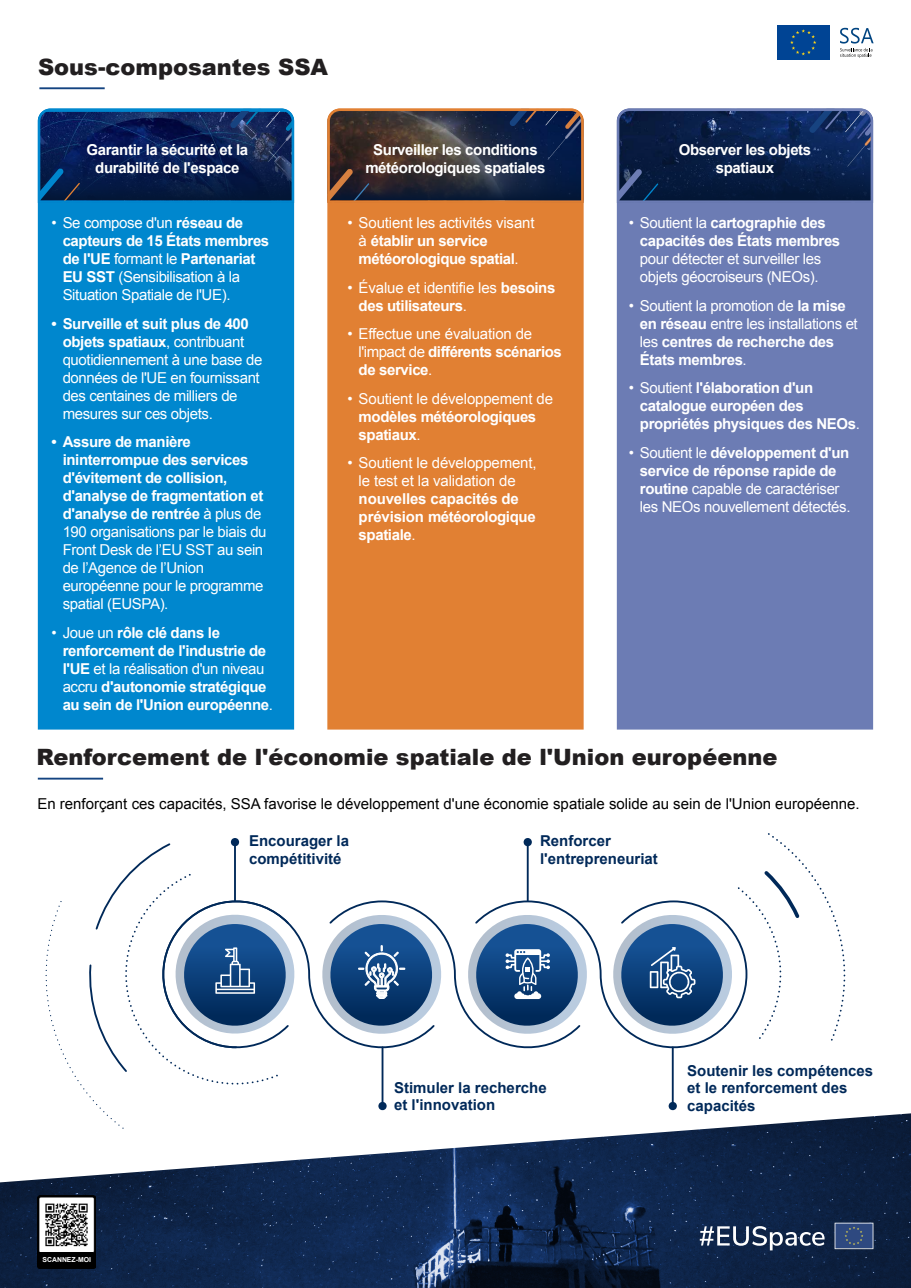
<style>
.page{position:relative;width:911px;height:1288px;background:#fff}
.page>*{position:absolute;margin:0;border:0;box-sizing:border-box;transform-origin:0 0}
.t1{font:900 22.5px "Arial";color:#221f20}
.t2{font:15px/18px "Arial";letter-spacing:-.025em;color:#fff}
.t3{font:700 15px/18px "Arial";letter-spacing:-.025em;color:#fff}
.t4{font:700 15px/17.5px "Arial";color:#002959}
.t5{font:15px "Arial";color:#000}
.t6{font:700 6.88px "Arial";color:#fff}
.s1{font-weight:700}
.s2{font-weight:400}
</style>
<div class="page">
<hr style="left:38px;top:778px;width:65px;height:1px;background:#144481">
<svg style="left:45px;top:833px;width:801px;height:280px"></svg>
<div style="left:38px;top:203px;width:256px;height:526px;background:#0087ce"></div>
<svg style="left:38px;top:109px;width:256px;height:94px;background:#0b285c"></svg>
<div style="left:327px;top:203px;width:257px;height:526px;background:#e18033"></div>
<div style="left:617px;top:203px;width:256px;height:526px;background:#6c7cb4"></div>
<hr style="left:39px;top:87px;width:66px;height:2px;background:#144481">
<svg style="left:327px;top:109px;width:257px;height:94px;background:#38333b"></svg>
<svg style="left:617px;top:109px;width:256px;height:94px;background:#122852"></svg>
<img style="left:0;top:1113px;width:911px;height:175px">
<svg style="left:834px;top:1222px;width:39px;height:27px"></svg>
<svg style="left:700px;top:1226px;width:124px;height:24px"></svg>
<div style="left:777px;top:25px;width:52px;height:35px;background:#004494"></div>
<svg style="left:790px;top:29px;width:26px;height:26px"></svg>
<svg style="left:840px;top:28px;width:33px;height:30px"></svg>
<img style="left:37px;top:1196px;width:59px;height:72px">
<div style="left:40px;top:1252px;width:53px;height:15px;background:#000"></div>
<h1 class="t1" style="left:38px;top:50px;width:292px">Sous-composantes SSA</h1>
<p class="t3" style="left:87px;top:141px;width:163px;text-align:center">Garantir la sécurité et la durabilité de l'espace</p>
<p class="t2" style="left:63px;top:214px;width:208px;text-indent:-11px">• Se compose d'un <span class="s1">réseau de capteurs de 15 États membres de l'UE</span> formant le <span class="s1">Partenariat<br>EU SST</span> (Sensibilisation à la<br>Situation Spatiale de l'UE).</p>
<p class="t2" style="left:63px;top:315px;width:201px;text-indent:-11px"><span class="s1">• Surveille et suit plus de 400 objets spatiaux</span>, contribuant quotidiennement à une base de données de l'UE en fournissant des centaines de milliers de mesures sur ces objets.</p>
<p class="t2" style="left:63px;top:433px;width:205px;text-indent:-11px"><span class="s1">• Assure de manière ininterrompue des services d'évitement de collision, d'analyse de fragmentation et d'analyse de rentrée</span> à plus de<br>190 organisations par le biais du<br>Front Desk de l’EU SST au sein de l’Agence de l’Union européenne pour le programme spatial (EUSPA).</p>
<p class="t3" style="left:63px;top:624px;width:212px;text-indent:-11px"><span class="s2">• Joue un</span> rôle clé dans le renforcement de l'industrie de l'UE <span class="s2">et la réalisation d'un niveau accru</span> d'autonomie stratégique au sein de l'Union européenne<span class="s2">.</span></p>
<p class="t3" style="left:365px;top:141px;width:182px;text-align:center">Surveiller les conditions météorologiques spatiales</p>
<p class="t3" style="left:679px;top:141px;width:134px;text-align:center">Observer les objets spatiaux</p>
<p class="t3" style="left:359px;top:215px;width:177px;text-indent:-11px"><span class="s2">• Soutient les activités visant à</span> établir un service météorologique spatial<span class="s2">.</span></p>
<p class="t2" style="left:359px;top:279px;width:198px;text-indent:-11px">• Évalue et identifie les <span class="s1">besoins des utilisateurs</span>.</p>
<p class="t2" style="left:359px;top:325px;width:205px;text-indent:-11px">• Effectue une évaluation de l'impact de <span class="s1">différents scénarios de service</span>.</p>
<p class="t2" style="left:347px;top:390px;width:207px">• Soutient le développement de</p>
<p class="t3" style="left:359px;top:408px;width:179px">modèles météorologiques spatiaux<span class="s2">.</span></p>
<p class="t2" style="left:359px;top:454px;width:180px;text-indent:-11px">• Soutient le développement, le test et la validation de</p>
<p class="t3" style="left:359px;top:491px;width:178px">nouvelles capacités de prévision météorologique spatiale<span class="s2">.</span></p>
<p class="t3" style="left:640px;top:215px;width:202px;text-indent:-11px"><span class="s2">• Soutient la</span> cartographie des capacités des États membres</p>
<p class="t2" style="left:640px;top:250px;width:183px">pour détecter et surveiller les objets géocroiseurs (NEOs).</p>
<p class="t2" style="left:640px;top:297px;width:219px;text-indent:-11px">• Soutient la promotion de <span class="s1">la mise en réseau</span> entre les installations et les <span class="s1">centres de recherche des<br>États membres</span>.</p>
<p class="t3" style="left:640px;top:380px;width:222px;text-indent:-11px"><span class="s2">• Soutient</span> l'élaboration d'un catalogue européen des propriétés physiques des NEOs<span class="s2">.</span></p>
<p class="t2" style="left:640px;top:444px;width:212px;text-indent:-11px">• Soutient le <span class="s1">développement d'un service de réponse rapide de routine</span> capable de caractériser les NEOs nouvellement détectés.</p>
<h1 class="t1" style="left:36px;top:740px;width:742px">Renforcement de l'économie spatiale de l'Union européenne</h1>
<p class="t5" style="left:37px;top:794px;width:823px">En renforçant ces capacités, SSA favorise le développement d'une économie spatiale solide au sein de l'Union européenne.</p>
<p class="t4" style="left:540px;top:833px;width:119px">Renforcer l'entrepreneuriat</p>
<p class="t4" style="left:249px;top:833px;width:102px">Encourager la compétitivité</p>
<p class="t6" style="left:43px;top:1255px;width:50px">SCANNEZ-MOI</p>
<p class="t4" style="left:394px;top:1079px;width:154px">Stimuler la recherche et l'innovation</p>
<p class="t4" style="left:687px;top:1062px;width:187px">Soutenir les compétences et le renforcement des capacités</p>
</div>
